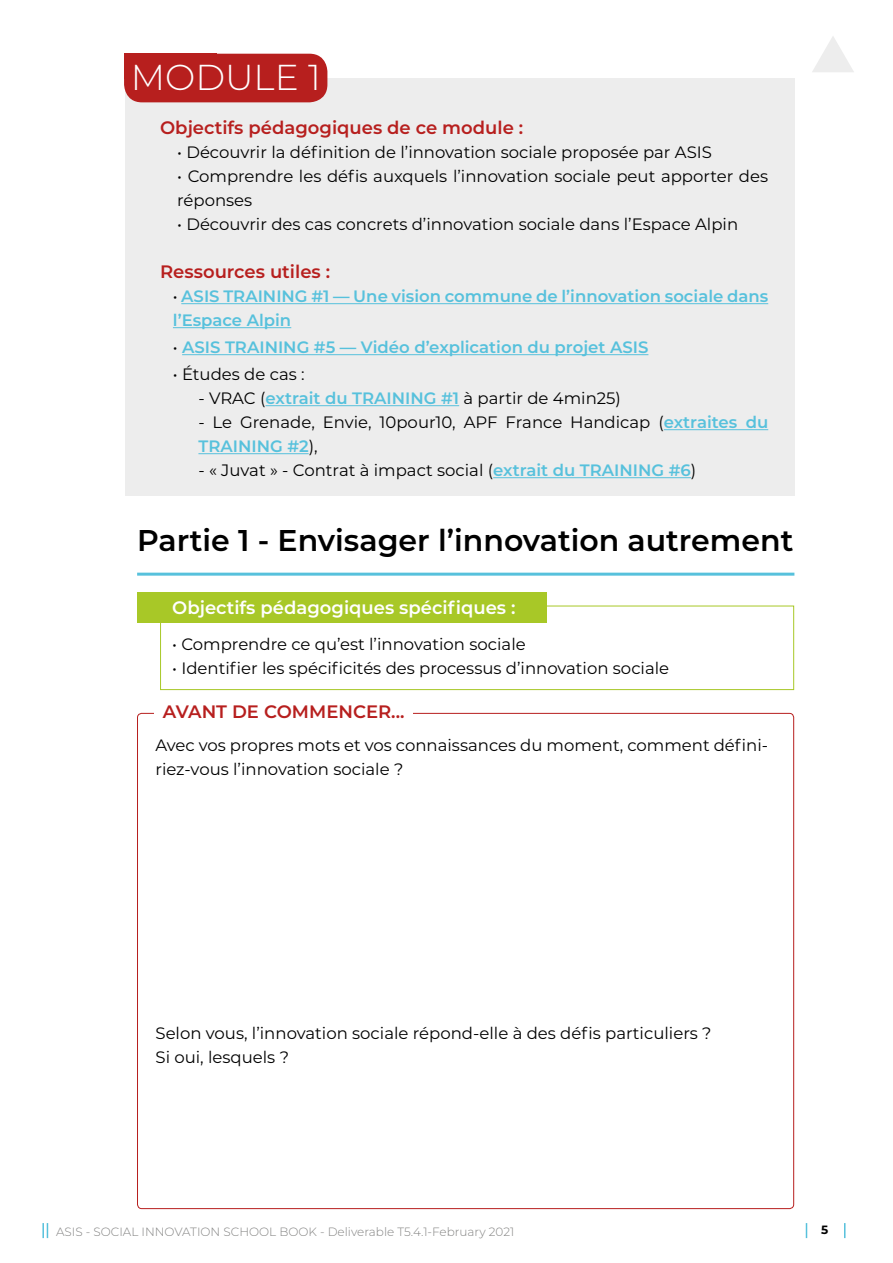
<style>
.page{position:relative;width:893px;height:1263px;background:#fff}
.page>*{position:absolute;margin:0;border:0;box-sizing:border-box;transform-origin:0 0}
.t1{font:300 36px "Montserrat";color:#fff}
.t2{font:600 30px "Montserrat";color:#000}
.t3{font:600 18px "Montserrat";color:#b71f1e}
.t4{font:600 18px "Montserrat";color:#fff}
.t5{font:16.5px/24px "Montserrat";color:#000}
.t6{font:600 16.5px/24px "Montserrat";color:#57c1dc}
.t7{font:300 12px "Montserrat";color:#838382}
.t8{font:700 12px "Montserrat";color:#000}
.s1{font-weight:400;color:#000}
.s2{font-weight:600;color:#57c1dc}
</style>
<div class="page">
<div style="left:125px;top:78px;width:669px;height:417px;background:#ededed"></div>
<hr style="left:137px;top:573px;width:657px;height:3px;background:#57c1dc">
<div style="left:137px;top:592px;width:410px;height:31px;background:#a8c827"></div>
<div style="left:160px;top:606px;width:634px;height:84px;border:1px solid #a8c827"></div>
<div style="left:124px;top:54px;width:203px;height:48px;background:#b71f1e;border-radius:18px"></div>
<div style="left:124px;top:54px;width:93px;height:25px;background:#b71f1e"></div>
<svg style="left:844px;top:1223px;width:1px;height:15px"></svg>
<svg style="left:42px;top:1223px;width:6px;height:15px"></svg>
<svg style="left:806px;top:1223px;width:1px;height:15px"></svg>
<svg style="left:812px;top:36px;width:42px;height:36px"></svg>
<hr style="left:181px;top:303px;width:587px;height:1px;background:#57c1dc">
<hr style="left:173px;top:327px;width:118px;height:1px;background:#57c1dc">
<hr style="left:182px;top:354px;width:466px;height:1px;background:#57c1dc">
<hr style="left:266px;top:405px;width:193px;height:1px;background:#57c1dc">
<hr style="left:664px;top:429px;width:104px;height:1px;background:#57c1dc">
<hr style="left:198px;top:453px;width:111px;height:1px;background:#57c1dc">
<hr style="left:493px;top:477px;width:198px;height:1px;background:#57c1dc">
<h1 class="t1" style="left:131px;top:53px;width:191px">MODULE 1</h1>
<p class="t3" style="left:160px;top:115px;width:365px">Objectifs pédagogiques de ce module :</p>
<p class="t5" style="left:177px;top:140px;width:536px">• Découvrir la définition de l’innovation sociale proposée par ASIS</p>
<p class="t5" style="left:177px;top:164px;width:592px">• Comprendre les défis auxquels l’innovation sociale peut apporter des réponses</p>
<p class="t5" style="left:177px;top:212px;width:562px">• Découvrir des cas concrets d’innovation sociale dans l’Espace Alpin</p>
<p class="t3" style="left:160px;top:259px;width:172px">Ressources utiles :</p>
<p class="t6" style="left:173px;top:283px;width:597px"><span class="s1">•</span> ASIS TRAINING #1 — Une vision commune de l’innovation sociale dans l’Espace Alpin</p>
<p class="t6" style="left:173px;top:334px;width:477px"><span class="s1">•</span> ASIS TRAINING #5 — Vidéo d’explication du projet ASIS</p>
<p class="t5" style="left:173px;top:362px;width:133px">• Études de cas :</p>
<p class="t5" style="left:198px;top:386px;width:424px">- VRAC (<span class="s2">extrait du TRAINING #1</span> à partir de 4min25)</p>
<p class="t5" style="left:198px;top:410px;width:571px">- Le Grenade, Envie, 10pour10, APF France Handicap (<span class="s2">extraites du<br>TRAINING #2</span>),</p>
<p class="t5" style="left:198px;top:458px;width:499px">- « Juvat » - Contrat à impact social (<span class="s2">extrait du TRAINING #6</span>)</p>
<h2 class="t2" style="left:137px;top:519px;width:658px">Partie 1 - Envisager l’innovation autrement</h2>
<p class="t4" style="left:172px;top:595px;width:345px">Objectifs pédagogiques spécifiques :</p>
<p class="t5" style="left:172px;top:632px;width:355px">• Comprendre ce qu’est l’innovation sociale</p>
<p class="t5" style="left:172px;top:656px;width:498px">• Identifier les spécificités des processus d’innovation sociale</p>
<p class="t3" style="left:163px;top:698px;width:243px">AVANT DE COMMENCER...</p>
<p class="t5" style="left:156px;top:733px;width:614px">Avec vos propres mots et vos connaissances du moment, comment défini&shy;riez-vous l’innovation sociale ?</p>
<p class="t5" style="left:156px;top:1021px;width:558px">Selon vous, l’innovation sociale répond-elle à des défis particuliers ?<br>Si oui, lesquels ?</p>
<p class="t7" style="left:56px;top:1224px;width:460px">ASIS - SOCIAL INNOVATION SCHOOL BOOK - Deliverable T5.4.1-February 2021</p>
<p class="t8" style="left:821px;top:1221px;width:9px">5</p>
</div>
